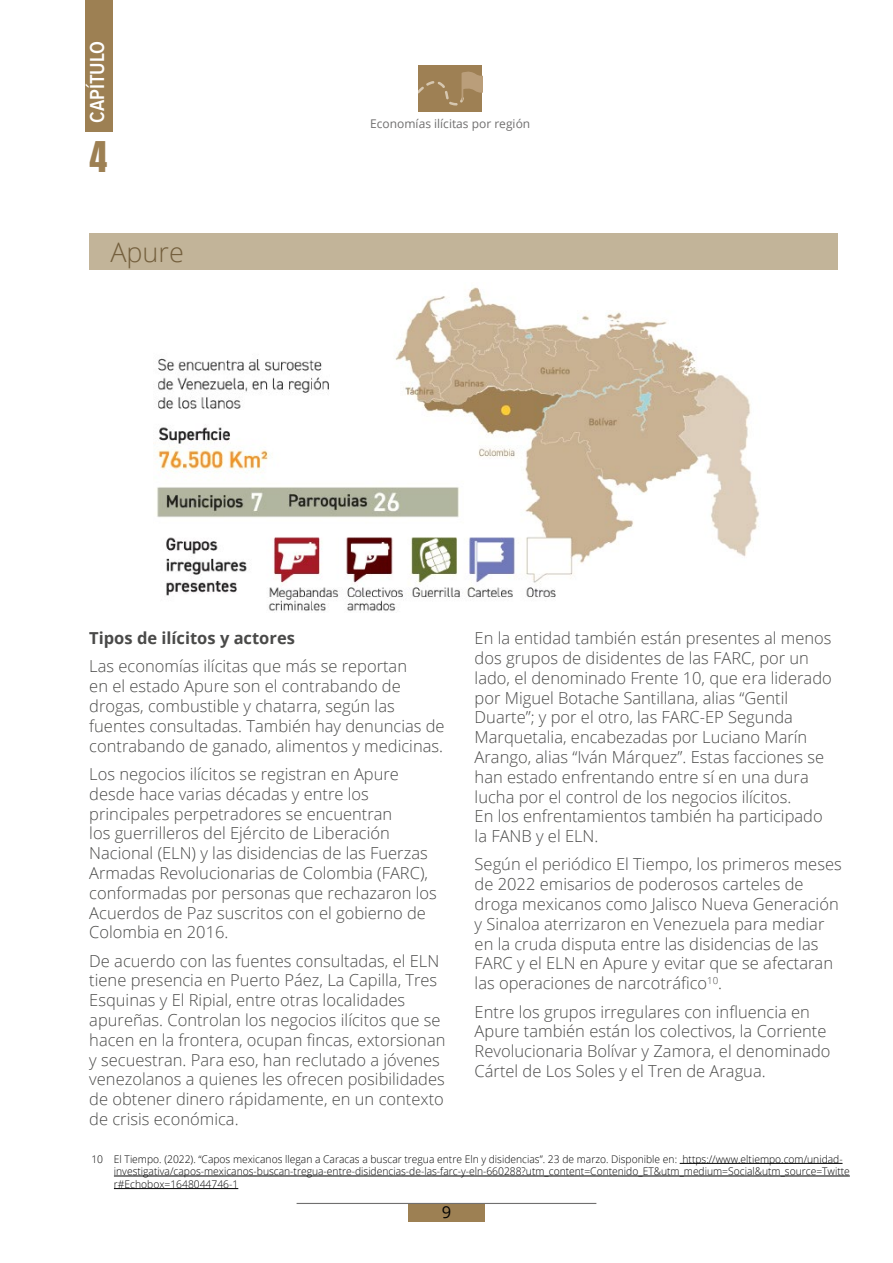
<style>
.page{position:relative;width:893px;height:1263px;background:#fff}
.page>*{position:absolute;margin:0;border:0;box-sizing:border-box;transform-origin:0 0}
.t1{font:36px "Anton";color:#9d8053}
.t2{font:300 27px "Open Sans";color:#745f3d}
.t3{font:600 21px "Proxima Nova Cond";color:#fff}
.t4{font:300 16.5px/19.8px "Open Sans";color:#4a4a49}
.t5{font:700 16.5px "Open Sans";color:#4a4a49}
.t6{font:16.5px "Open Sans";color:#000}
.t7{font:12px "Open Sans";color:#706f6f}
.t8{font:300 10.5px/12.6px "Open Sans";color:#000}
</style>
<div class="page">
<div style="left:85px;top:0;width:28px;height:132px;background:#9d8053"></div>
<div style="left:408px;top:1203px;width:76px;height:19px;background:#9d8053"></div>
<hr style="left:297px;top:1203px;width:299px;height:1px;background:#706f6f">
<div style="left:418px;top:66px;width:64px;height:46px;background:#9e8054"></div>
<svg style="left:418px;top:71px;width:64px;height:35px"></svg>
<div style="left:89px;top:234px;width:749px;height:36px;background:#c2b499"></div>
<hr style="left:680px;top:1163px;width:162px;height:1px;background:#000">
<hr style="left:114px;top:1176px;width:736px;height:1px;background:#000">
<hr style="left:114px;top:1188px;width:124px;height:1px;background:#000">
<img style="left:153px;top:287px;width:606px;height:324px">
<p class="t3" style="left:88px;top:123px;width:84px;rotate:-90deg">CAPÍTULO</p>
<h1 class="t1" style="left:89px;top:138px;width:19px">4</h1>
<h2 class="t2" style="left:110px;top:234px;width:75px">Apure</h2>
<p class="t7" style="left:370px;top:116px;width:162px">Economías ilícitas por región</p>
<p class="t5" style="left:89px;top:626px;width:207px">Tipos de ilícitos y actores</p>
<p class="t4" style="left:89px;top:656px;width:357px">Las economías ilícitas que más se reportan<br>en el estado Apure son el contrabando de drogas, combustible y chatarra, según las fuentes consultadas. También hay denuncias de contrabando de ganado, alimentos y medicinas.</p>
<p class="t4" style="left:89px;top:764px;width:349px">Los negocios ilícitos se registran en Apure desde hace varias décadas y entre los principales perpetradores se encuentran<br>los guerrilleros del Ejército de Liberación Nacional (ELN) y las disidencias de las Fuerzas Armadas Revolucionarias de Colombia (FARC), conformadas por personas que rechazaron los Acuerdos de Paz suscritos con el gobierno de Colombia en 2016.</p>
<p class="t4" style="left:89px;top:950px;width:358px">De acuerdo con las fuentes consultadas, el ELN tiene presencia en Puerto Páez, La Capilla, Tres Esquinas y El Ripial, entre otras localidades apureñas. Controlan los negocios ilícitos que se hacen en la frontera, ocupan fincas, extorsionan y secuestran. Para eso, han reclutado a jóvenes venezolanos a quienes les ofrecen posibilidades de obtener dinero rápidamente, en un contexto de crisis económica.</p>
<p class="t4" style="left:475px;top:628px;width:359px">En la entidad también están presentes al menos dos grupos de disidentes de las FARC, por un lado, el denominado Frente 10, que era liderado por Miguel Botache Santillana, alias “Gentil Duarte”; y por el otro, las FARC-EP Segunda Marquetalia, encabezadas por Luciano Marín Arango, alias “Iván Márquez”. Estas facciones se han estado enfrentando entre sí en una dura lucha por el control de los negocios ilícitos.<br>En los enfrentamientos también ha participado la FANB y el ELN.</p>
<p class="t4" style="left:475px;top:854px;width:369px">Según el periódico El Tiempo, los primeros meses de 2022 emisarios de poderosos carteles de droga mexicanos como Jalisco Nueva Generación y Sinaloa aterrizaron en Venezuela para mediar en la cruda disputa entre las disidencias de las FARC y el ELN en Apure y evitar que se afectaran las operaciones de narcotráfico<sup>10</sup>.</p>
<p class="t4" style="left:475px;top:1001px;width:357px">Entre los grupos irregulares con influencia en Apure también están los colectivos, la Corriente Revolucionaria Bolívar y Zamora, el denominado Cártel de Los Soles y el Tren de Aragua.</p>
<p class="t8" style="left:114px;top:1152px;width:737px;text-indent:-23px">10 El Tiempo. (2022). “Capos mexicanos llegan a Caracas a buscar tregua entre Eln y disidencias”. 23 de marzo. Disponible en: https://www.eltiempo.com/unidad&shy;investigativa/capos-mexicanos-buscan-tregua-entre-disidencias-de-las-farc-y-eln-660288?utm_content=Contenido_ET&amp;utm_medium=Social&amp;utm_source=Twitte r#Echobox=1648044746-1</p>
<p class="t6" style="left:442px;top:1201px;width:11px">9</p>
</div>
